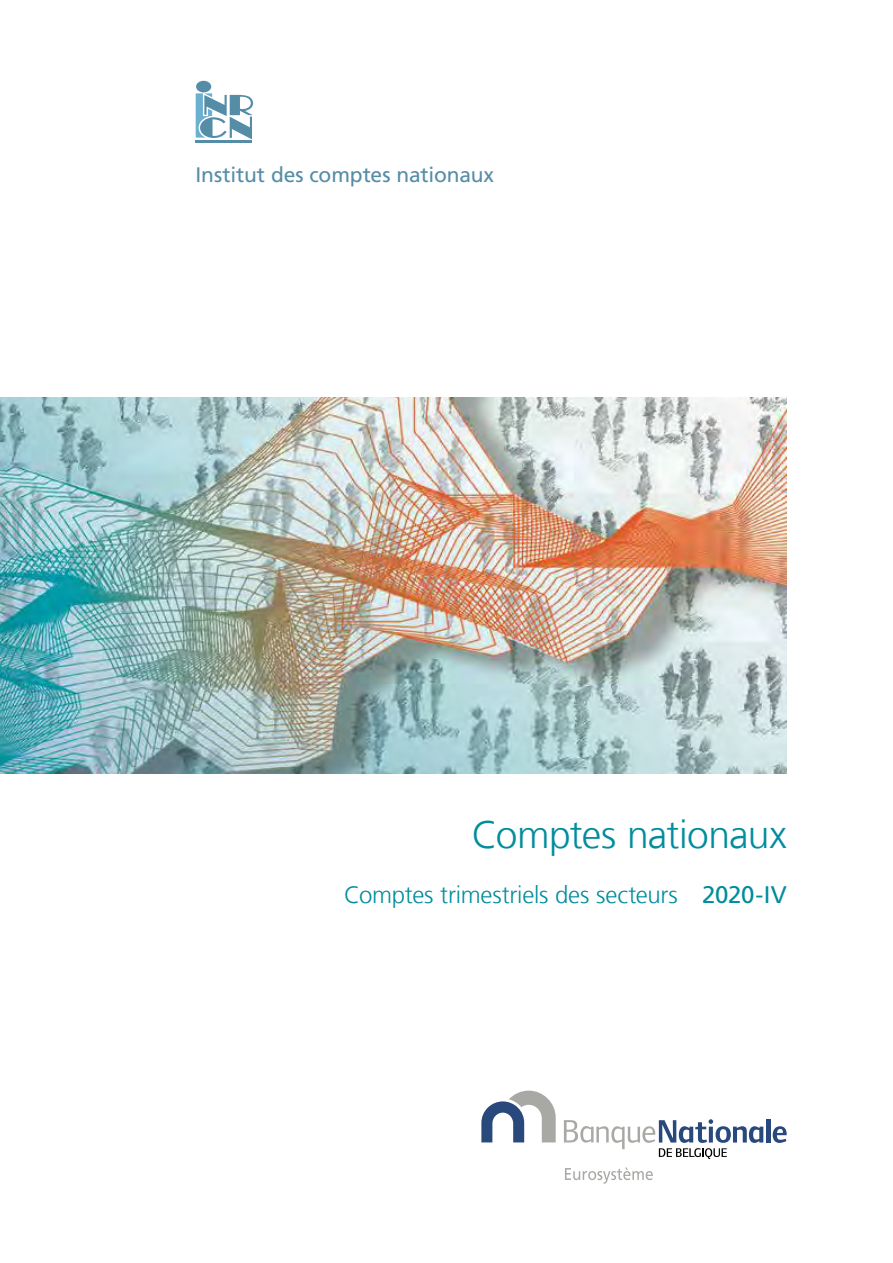
<style>
.page{position:relative;width:893px;height:1263px;background:#fff}
.page>*{position:absolute;margin:0;border:0;box-sizing:border-box;transform-origin:0 0}
.t1{font:300 39px "Frutiger LT Com";letter-spacing:-.02em;color:#008d9d}
.t2{font:300 24px "Frutiger LT Com";letter-spacing:-.01em;color:#008d9d}
.t3{font:21px "Frutiger LT Com";letter-spacing:-.005em;color:#558da7}
.s1{font-weight:400}
</style>
<div class="page">
<div style="left:196px;top:81px;width:15px;height:11px;background:#558da7;border-radius:50%"></div>
<hr style="left:196px;top:140px;width:56px;height:3px;background:#558da7">
<svg style="left:196px;top:93px;width:57px;height:46px"></svg>
<img style="left:0;top:398px;width:787px;height:376px">
<div style="left:766px;top:1119px;width:5px;height:23px;background:#29497c"></div>
<svg style="left:773px;top:1126px;width:14px;height:17px"></svg>
<svg style="left:564px;top:1119px;width:199px;height:40px"></svg>
<svg style="left:481px;top:1090px;width:75px;height:52px"></svg>
<svg style="left:565px;top:1167px;width:88px;height:17px"></svg>
<p class="t3" style="left:196px;top:161px;width:300px">Institut des comptes nationaux</p>
<h1 class="t1" style="left:472px;top:810px;width:316px">Comptes nationaux</h1>
<p class="t2" style="left:344px;top:880px;width:444px">Comptes trimestriels des secteurs <span class="s1">2020-IV</span></p>
</div>
